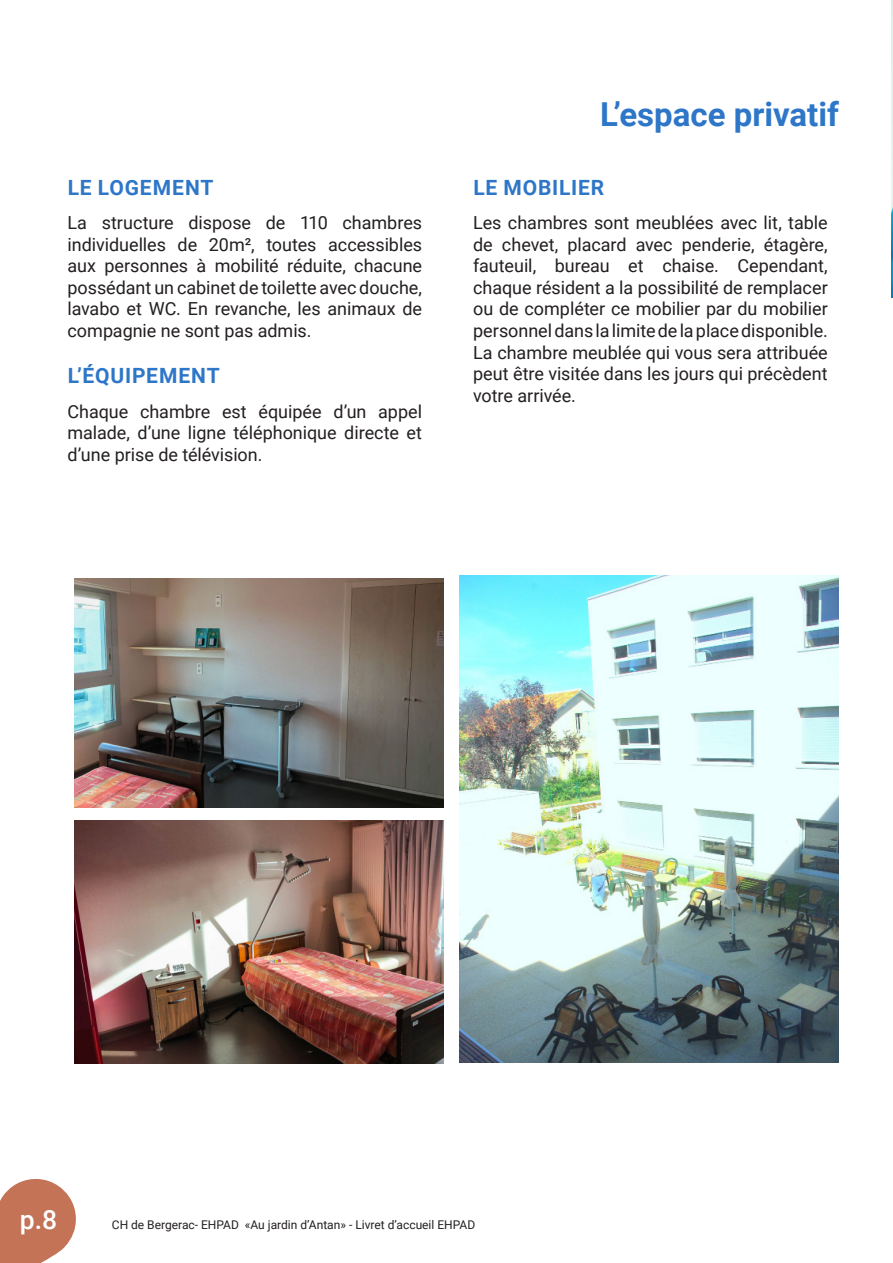
<style>
.page{position:relative;width:893px;height:1263px;background:#fff}
.page>*{position:absolute;margin:0;border:0;box-sizing:border-box;transform-origin:0 0}
.t1{font:700 33px "Roboto";color:#2d76c8}
.t2{font:500 26.55px "Roboto";color:#fff}
.t3{font:700 21px "Roboto";letter-spacing:.04em;color:#2d76c8}
.t4{font:18px/21.6px "Roboto";letter-spacing:-.005em;color:#231f20;text-align:justify}
.t5{font:12px "Roboto";color:#231f20}
</style>
<div class="page">
<svg style="left:0;top:1179px;width:76px;height:84px"></svg>
<img style="left:459px;top:576px;width:380px;height:487px">
<img style="left:74px;top:578px;width:369px;height:230px">
<img style="left:74px;top:821px;width:369px;height:243px">
<img style="left:891px;top:0;width:2px;height:297px">
<p class="t3" style="left:68px;top:172px;width:147px">LE LOGEMENT</p>
<p class="t4" style="left:68px;top:211px;width:356px">La structure dispose de 110 chambres individuelles de 20m², toutes accessibles aux personnes à mobilité réduite, chacune possédant un cabinet de toilette avec douche, lavabo et WC. En revanche, les animaux de compagnie ne sont pas admis.</p>
<p class="t3" style="left:68px;top:361px;width:153px">L’ÉQUIPEMENT</p>
<p class="t4" style="left:68px;top:400px;width:356px">Chaque chambre est équipée d’un appel malade, d’une ligne téléphonique directe et d’une prise de télévision.</p>
<p class="t1" style="left:600px;top:91px;width:240px">L’espace privatif</p>
<p class="t3" style="left:473px;top:172px;width:132px">LE MOBILIER</p>
<p class="t4" style="left:473px;top:211px;width:356px">Les chambres sont meublées avec lit, table de chevet, placard avec penderie, étagère, fauteuil, bureau et chaise. Cependant, chaque résident a la possibilité de remplacer ou de compléter ce mobilier par du mobilier personnel dans la limite de la place disponible.<br>La chambre meublée qui vous sera attribuée peut être visitée dans les jours qui précèdent votre arrivée.</p>
<h2 class="t2" style="left:20px;top:1201px;width:39px">p.8</h2>
<p class="t5" style="left:112px;top:1216px;width:365px">CH de Bergerac- EHPAD «Au jardin d’Antan» - Livret d’accueil EHPAD</p>
</div>
